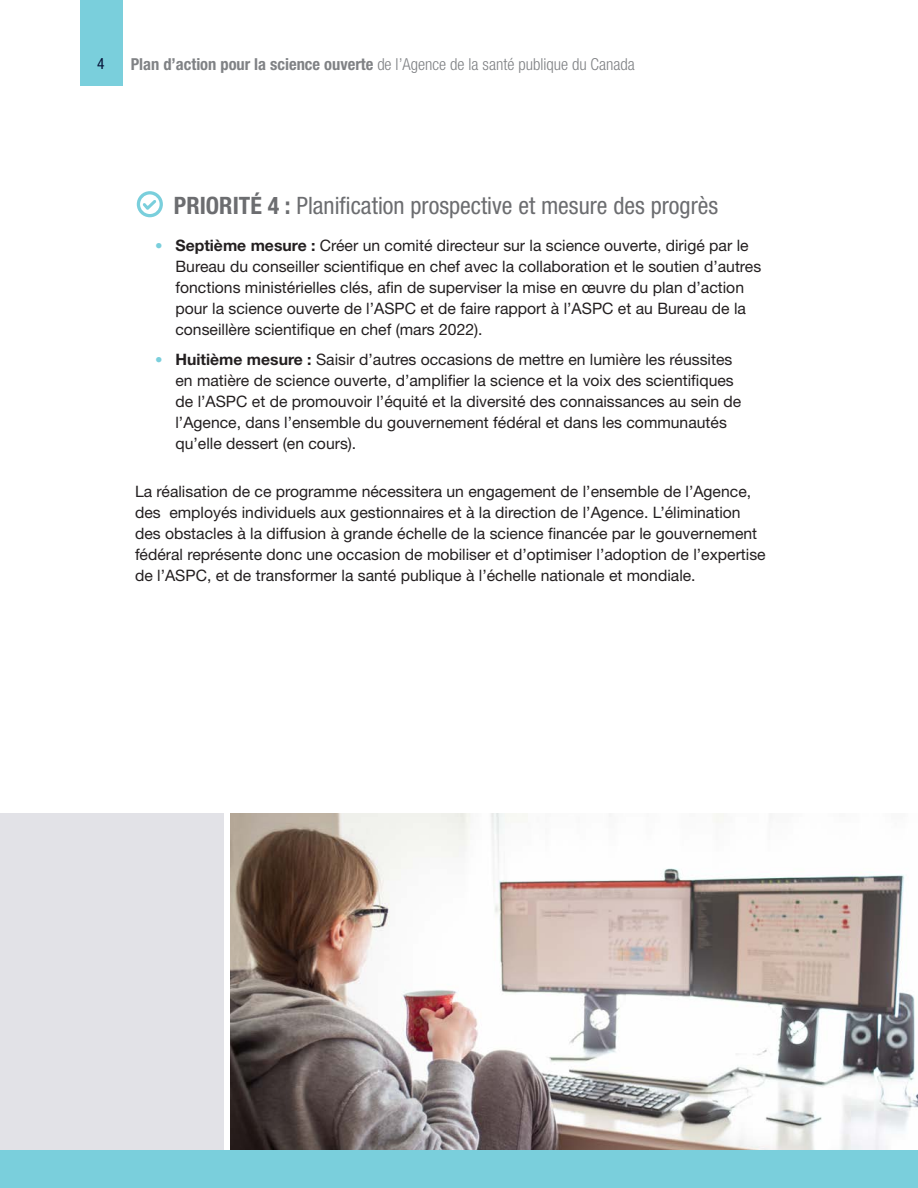
<style>
.page{position:relative;width:918px;height:1188px;background:#fff}
.page>*{position:absolute;margin:0;border:0;box-sizing:border-box;transform-origin:0 0}
.HD_3___Priority{font:condensed 24px "Helvetica Neue LT Std";color:#6c6d70}
.t1{font:300 condensed 16.5px "Helvetica Neue LT Std";color:#808285}
.BODY{font:15.75px/21px "Helvetica Neue LT Std";color:#231f20}
.t2{font:condensed 15.45px "Helvetica Neue LT Std";color:#061439}
.s1{font-weight:700}
.s2{font-size:15px;color:#7acfdc}
</style>
<div class="page">
<div style="left:80px;top:0;width:43px;height:86px;background:#7acfdc"></div>
<div style="left:0;top:813px;width:224px;height:337px;background:#e2e2e7"></div>
<img style="left:230px;top:813px;width:688px;height:337px">
<svg style="left:137px;top:191px;width:26px;height:26px"></svg>
<div style="left:0;top:1150px;width:918px;height:38px;background:#7acfdc"></div>
<p class="t2" style="left:97px;top:55px;width:9px">4</p>
<p class="t1" style="left:131px;top:54px;width:506px"><span class="s1">Plan d’action pour la science ouverte</span> de l’Agence de la santé publique du Canada</p>
<p class="HD_3___Priority" style="left:174px;top:192px;width:546px"><span class="s1">PRIORITÉ 4 :</span> Planification prospective et mesure des progrès</p>
<p class="BODY" style="left:176px;top:235px;width:587px;text-indent:-20px"><span class="s2">•</span> <span class="s1">Septième mesure :</span> Créer un comité directeur sur la science ouverte, dirigé par le Bureau du conseiller scientifique en chef avec la collaboration et le soutien d’autres fonctions ministérielles clés, afin de superviser la mise en œuvre du plan d’action pour la science ouverte de l’ASPC et de faire rapport à l’ASPC et au Bureau de la conseillère scientifique en chef (mars 2022).</p>
<p class="BODY" style="left:176px;top:349px;width:567px;text-indent:-20px"><span class="s2">•</span> <span class="s1">Huitième mesure :</span> Saisir d’autres occasions de mettre en lumière les réussites en matière de science ouverte, d’amplifier la science et la voix des scientifiques de l’ASPC et de promouvoir l’équité et la diversité des connaissances au sein de l’Agence, dans l’ensemble du gouvernement fédéral et dans les communautés qu’elle dessert (en cours).</p>
<p class="BODY" style="left:135px;top:481px;width:632px">La réalisation de ce programme nécessitera un engagement de l’ensemble de l’Agence, des employés individuels aux gestionnaires et à la direction de l’Agence. L’élimination des obstacles à la diffusion à grande échelle de la science financée par le gouvernement fédéral représente donc une occasion de mobiliser et d’optimiser l’adoption de l’expertise de l’ASPC, et de transformer la santé publique à l’échelle nationale et mondiale.</p>
</div>
